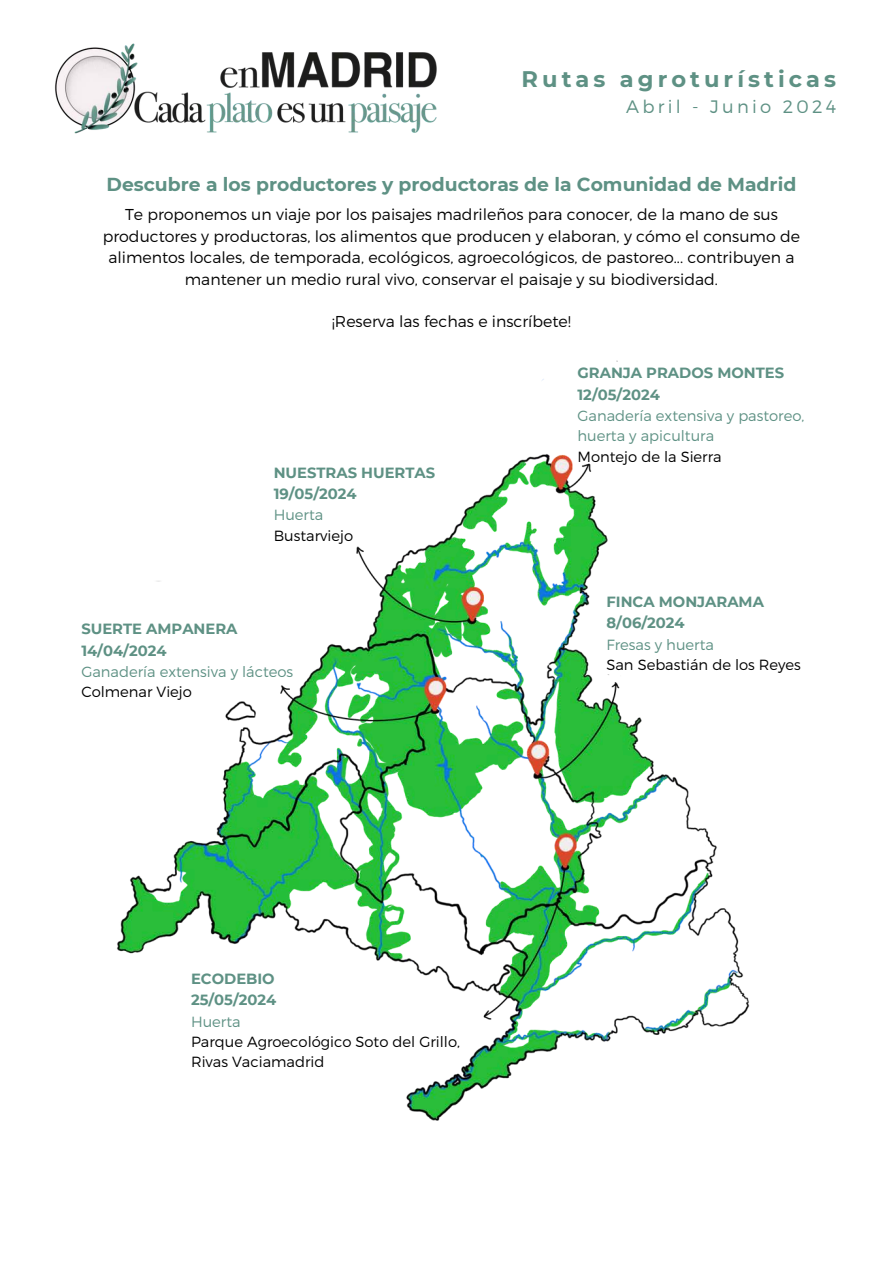
<style>
.page{position:relative;width:894px;height:1264px;background:#fff}
.page>*{position:absolute;margin:0;border:0;box-sizing:border-box;transform-origin:0 0}
.t1{font:700 22.5px "Montserrat";letter-spacing:.18em;color:#5e9184}
.t2{font:700 18.75px "Montserrat";color:#5e9184}
.t3{font:300 18px "Montserrat";letter-spacing:.18em;color:#5e9184}
.t4{font:300 15.75px/21.3px "Montserrat";color:#040404;text-align:center}
.t5{font:700 14.7px/21.3px "Montserrat";color:#5e9184}
.t6{font:300 14.7px/20.2px "Montserrat";color:#000}
.t7{font:300 14.7px/20.2px "Montserrat";color:#5e9184}
</style>
<div class="page">
<img style="left:55px;top:43px;width:382px;height:91px">
<img style="left:117px;top:360px;width:633px;height:761px">
<p class="t1" style="left:521px;top:65px;width:316px">Rutas agroturísticas</p>
<p class="t3" style="left:626px;top:95px;width:211px">Abril - Junio 2024</p>
<p class="t2" style="left:106px;top:172px;width:691px">Descubre a los productores y productoras de la Comunidad de Madrid</p>
<h3 class="t4" style="left:103px;top:203px;width:698px">Te proponemos un viaje por los paisajes madrileños para conocer, de la mano de sus productores y productoras, los alimentos que producen y elaboran, y cómo el consumo de alimentos locales, de temporada, ecológicos, agroecológicos, de pastoreo... contribuyen a mantener un medio rural vivo, conservar el paisaje y su biodiversidad.</h3>
<h2 class="t4" style="left:332px;top:310px;width:241px">¡Reserva las fechas e inscríbete!</h2>
<p class="t5" style="left:273px;top:462px;width:163px">NUESTRAS HUERTAS<br>19/05/2024</p>
<p class="t7" style="left:273px;top:504px;width:51px">Huerta</p>
<p class="t6" style="left:273px;top:524px;width:81px">Bustarviejo</p>
<p class="t5" style="left:81px;top:618px;width:158px">SUERTE AMPANERA<br>14/04/2024</p>
<p class="t7" style="left:81px;top:661px;width:213px">Ganadería extensiva y lácteos</p>
<p class="t6" style="left:81px;top:681px;width:112px">Colmenar Viejo</p>
<p class="t5" style="left:191px;top:968px;width:85px">ECODEBIO</p>
<p class="t5" style="left:191px;top:989px;width:87px">25/05/2024</p>
<p class="t7" style="left:191px;top:1010px;width:51px">Huerta</p>
<p class="t6" style="left:191px;top:1030px;width:270px">Parque Agroecológico Soto del Grillo,<br>Rivas Vaciamadrid</p>
<p class="t5" style="left:577px;top:362px;width:208px">GRANJA PRADOS MONTES</p>
<p class="t5" style="left:577px;top:383px;width:84px">12/05/2024</p>
<p class="t7" style="left:577px;top:405px;width:228px">Ganadería extensiva y pastoreo, huerta y apicultura</p>
<p class="t6" style="left:577px;top:445px;width:146px">Montejo de la Sierra</p>
<p class="t5" style="left:606px;top:591px;width:159px">FINCA MONJARAMA<br>8/06/2024</p>
<p class="t7" style="left:606px;top:633px;width:109px">Fresas y huerta</p>
<p class="t6" style="left:606px;top:654px;width:196px">San Sebastián de los Reyes</p>
</div>
